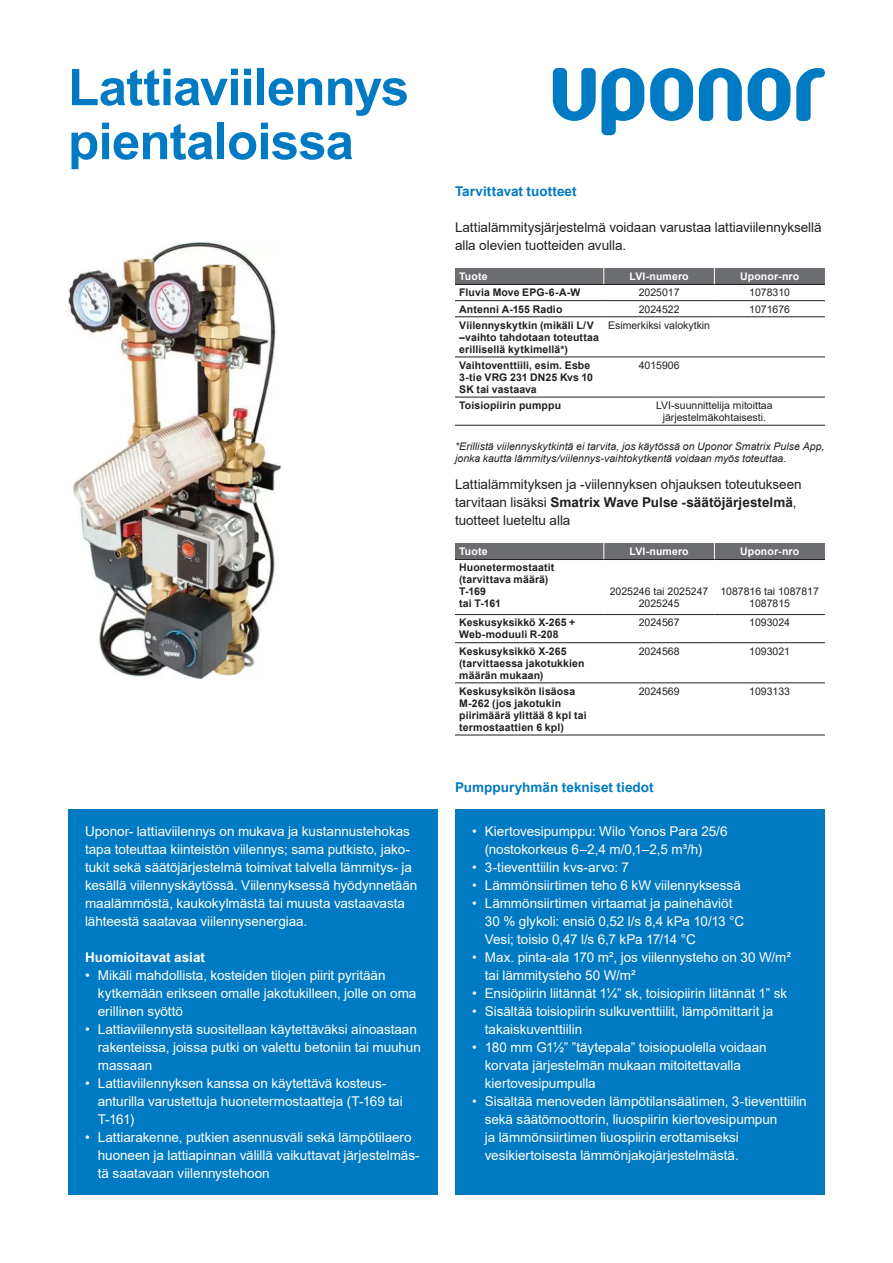
<style>
.page{position:relative;width:893px;height:1263px;background:#fff}
.page>*{position:absolute;margin:0;border:0;box-sizing:border-box;transform-origin:0 0}
.t1{font:700 51px/54px "Arial";letter-spacing:-.015em;color:#007ac2}
.Väliotsikko{font:13.5px/18px "Arial";letter-spacing:-.005em;color:#fff}
.Leipäteksti_suomi{font:13.5px/18px "Arial";letter-spacing:-.005em;color:#231f20}
.Väliotsikko_sin{font:700 13.5px "Arial";letter-spacing:.005em;color:#007ac2}
.Väliotsikko-2{font:700 13.5px "Arial";letter-spacing:.005em;color:#007ac2}
.Väliotsikko-3{font:700 13.5px "Arial";color:#fff}
.Solusarakkeet_vas{font:700 10.5px/12px "Arial";letter-spacing:.01em;color:#231f20}
.Solusarakkeet_kesk{font:10.5px/12px "Arial";color:#231f20;text-align:center}
.Kuvatekstit_captions{font:italic 10.5px/12px "Arial";letter-spacing:.005em;color:#231f20}
.Taulukko-otsikot_tau{font:700 10.5px "Arial";letter-spacing:.01em;color:#fff}
.s1{font-weight:700}
</style>
<div class="page">
<svg style="left:553px;top:68px;width:272px;height:67px"></svg>
<img style="left:68px;top:243px;width:213px;height:436px">
<div style="left:68px;top:809px;width:370px;height:386px;background:#007ac2"></div>
<hr style="left:455px;top:300px;width:149px;height:1px;background:#231f20">
<hr style="left:604px;top:300px;width:110px;height:1px;background:#231f20">
<hr style="left:714px;top:300px;width:111px;height:1px;background:#231f20">
<hr style="left:455px;top:316px;width:149px;height:1px;background:#231f20">
<hr style="left:604px;top:316px;width:110px;height:1px;background:#231f20">
<hr style="left:714px;top:316px;width:111px;height:1px;background:#231f20">
<hr style="left:455px;top:357px;width:149px;height:1px;background:#231f20">
<hr style="left:604px;top:357px;width:110px;height:1px;background:#231f20">
<hr style="left:714px;top:357px;width:111px;height:1px;background:#231f20">
<hr style="left:455px;top:397px;width:149px;height:1px;background:#231f20">
<hr style="left:604px;top:397px;width:110px;height:1px;background:#231f20">
<hr style="left:714px;top:397px;width:111px;height:1px;background:#231f20">
<hr style="left:455px;top:425px;width:149px;height:1px;background:#231f20">
<hr style="left:604px;top:425px;width:110px;height:1px;background:#231f20">
<hr style="left:714px;top:425px;width:111px;height:1px;background:#231f20">
<hr style="left:455px;top:284px;width:149px;height:1px;background:#231f20">
<hr style="left:604px;top:284px;width:110px;height:1px;background:#231f20">
<hr style="left:714px;top:284px;width:111px;height:1px;background:#231f20">
<div style="left:455px;top:267px;width:370px;height:17px;background:#6c6d70"></div>
<hr style="left:455px;top:614px;width:149px;height:1px;background:#231f20">
<hr style="left:604px;top:614px;width:110px;height:1px;background:#231f20">
<hr style="left:714px;top:614px;width:111px;height:1px;background:#231f20">
<hr style="left:455px;top:642px;width:149px;height:1px;background:#231f20">
<hr style="left:604px;top:642px;width:110px;height:1px;background:#231f20">
<hr style="left:714px;top:642px;width:111px;height:1px;background:#231f20">
<hr style="left:455px;top:682px;width:149px;height:1px;background:#231f20">
<hr style="left:604px;top:682px;width:110px;height:1px;background:#231f20">
<hr style="left:714px;top:682px;width:111px;height:1px;background:#231f20">
<hr style="left:455px;top:735px;width:149px;height:1px;background:#231f20">
<hr style="left:604px;top:735px;width:110px;height:1px;background:#231f20">
<hr style="left:714px;top:735px;width:111px;height:1px;background:#231f20">
<hr style="left:455px;top:559px;width:149px;height:1px;background:#231f20">
<hr style="left:604px;top:559px;width:110px;height:1px;background:#231f20">
<hr style="left:714px;top:559px;width:111px;height:1px;background:#231f20">
<div style="left:455px;top:542px;width:370px;height:17px;background:#6c6d70"></div>
<div style="left:455px;top:809px;width:370px;height:386px;background:#007ac2"></div>
<p class="t1" style="left:68px;top:61px;width:343px">Lattiaviilennys pientaloissa</p>
<p class="Väliotsikko" style="left:85px;top:822px;width:334px">Uponor- lattiaviilennys on mukava ja kustannustehokas tapa toteuttaa kiinteistön viilennys; sama putkisto, jako&shy;tukit sekä säätöjärjestelmä toimivat talvella lämmitys- ja kesällä viilennyskäytössä. Viilennyksessä hyödynnetään maalämmöstä, kaukokylmästä tai muusta vastaavasta lähteestä saatavaa viilennysenergiaa.</p>
<p class="Väliotsikko-3" style="left:85px;top:948px;width:122px">Huomioitavat asiat</p>
<p class="Väliotsikko" style="left:98px;top:966px;width:320px;text-indent:-13px">• Mikäli mahdollista, kosteiden tilojen piirit pyritään kytkemään erikseen omalle jakotukilleen, jolle on oma erillinen syöttö</p>
<p class="Väliotsikko" style="left:98px;top:1020px;width:325px;text-indent:-13px">• Lattiaviilennystä suositellaan käytettäväksi ainoastaan rakenteissa, joissa putki on valettu betoniin tai muuhun massaan</p>
<p class="Väliotsikko" style="left:98px;top:1074px;width:306px;text-indent:-13px">• Lattiaviilennyksen kanssa on käytettävä kosteus&shy;anturilla varustettuja huonetermostaatteja (T-169 tai<br>T-161)</p>
<p class="Väliotsikko" style="left:98px;top:1128px;width:323px;text-indent:-13px">• Lattiarakenne, putkien asennusväli sekä lämpötilaero huoneen ja lattiapinnan välillä vaikuttavat järjestelmäs&shy;tä saatavaan viilennystehoon</p>
<p class="Väliotsikko-2" style="left:455px;top:182px;width:123px">Tarvittavat tuotteet</p>
<p class="Leipäteksti_suomi" style="left:455px;top:218px;width:368px">Lattialämmitysjärjestelmä voidaan varustaa lattiaviilennyksellä alla olevien tuotteiden avulla.</p>
<p class="Taulukko-otsikot_tau" style="left:459px;top:269px;width:30px">Tuote</p>
<p class="Taulukko-otsikot_tau" style="left:629px;top:269px;width:61px">LVI-numero</p>
<p class="Taulukko-otsikot_tau" style="left:740px;top:269px;width:60px">Uponor-nro</p>
<p class="Solusarakkeet_vas" style="left:459px;top:287px;width:123px">Fluvia Move EPG-6-A-W</p>
<p class="Solusarakkeet_kesk" style="left:639px;top:287px;width:42px">2025017</p>
<p class="Solusarakkeet_kesk" style="left:749px;top:287px;width:42px">1078310</p>
<p class="Solusarakkeet_vas" style="left:459px;top:303px;width:105px">Antenni A-155 Radio</p>
<p class="Solusarakkeet_kesk" style="left:639px;top:303px;width:42px">2024522</p>
<p class="Solusarakkeet_kesk" style="left:749px;top:303px;width:42px">1071676</p>
<p class="Solusarakkeet_vas" style="left:459px;top:319px;width:141px">Viilennyskytkin (mikäli L/V –vaihto tahdotaan toteuttaa erillisellä kytkimellä*)</p>
<p class="Solusarakkeet_kesk" style="left:608px;top:319px;width:104px">Esimerkiksi valokytkin</p>
<p class="Solusarakkeet_vas" style="left:459px;top:359px;width:135px">Vaihtoventtiili, esim. Esbe<br>3-tie VRG 231 DN25 Kvs 10<br>SK tai vastaava</p>
<p class="Solusarakkeet_kesk" style="left:639px;top:359px;width:42px">4015906</p>
<p class="Solusarakkeet_vas" style="left:459px;top:399px;width:103px">Toisiopiirin pumppu</p>
<p class="Solusarakkeet_kesk" style="left:656px;top:399px;width:118px">LVI-suunnittelija mitoittaa järjestelmäkohtaisesti.</p>
<p class="Kuvatekstit_captions" style="left:455px;top:441px;width:371px">*Erillistä viilennyskytkintä ei tarvita, jos käytössä on Uponor Smatrix Pulse App, jonka kautta lämmitys/viilennys-vaihtokytkentä voidaan myös toteuttaa.</p>
<p class="Leipäteksti_suomi" style="left:455px;top:475px;width:348px">Lattialämmityksen ja -viilennyksen ohjauksen toteutukseen tarvitaan lisäksi <span class="s1">Smatrix Wave Pulse -säätöjärjestelmä</span>, tuotteet lueteltu alla</p>
<p class="Taulukko-otsikot_tau" style="left:459px;top:544px;width:30px">Tuote</p>
<p class="Taulukko-otsikot_tau" style="left:629px;top:544px;width:61px">LVI-numero</p>
<p class="Taulukko-otsikot_tau" style="left:740px;top:544px;width:60px">Uponor-nro</p>
<p class="Solusarakkeet_vas" style="left:459px;top:562px;width:97px">Huonetermostaatit (tarvittava määrä)<br>T-169</p>
<p class="Solusarakkeet_kesk" style="left:610px;top:586px;width:100px">2025246 tai 2025247</p>
<p class="Solusarakkeet_kesk" style="left:720px;top:586px;width:100px">1087816 tai 1087817</p>
<p class="Solusarakkeet_vas" style="left:459px;top:598px;width:43px">tai T-161</p>
<p class="Solusarakkeet_kesk" style="left:639px;top:597px;width:42px">2025245</p>
<p class="Solusarakkeet_kesk" style="left:749px;top:597px;width:42px">1087815</p>
<p class="Solusarakkeet_vas" style="left:459px;top:617px;width:118px">Keskusyksikkö X-265 +<br>Web-moduuli R-208</p>
<p class="Solusarakkeet_kesk" style="left:639px;top:617px;width:42px">2024567</p>
<p class="Solusarakkeet_kesk" style="left:749px;top:617px;width:42px">1093024</p>
<p class="Solusarakkeet_vas" style="left:459px;top:645px;width:127px">Keskusyksikkö X-265 (tarvittaessa jakotukkien määrän mukaan)</p>
<p class="Solusarakkeet_kesk" style="left:639px;top:645px;width:42px">2024568</p>
<p class="Solusarakkeet_kesk" style="left:749px;top:645px;width:42px">1093021</p>
<p class="Solusarakkeet_vas" style="left:459px;top:685px;width:129px">Keskusyksikön lisäosa<br>M-262 (jos jakotukin piirimäärä ylittää 8 kpl tai termostaattien 6 kpl)</p>
<p class="Solusarakkeet_kesk" style="left:639px;top:685px;width:42px">2024569</p>
<p class="Solusarakkeet_kesk" style="left:749px;top:685px;width:42px">1093133</p>
<p class="Väliotsikko_sin" style="left:455px;top:778px;width:200px">Pumppuryhmän tekniset tiedot</p>
<p class="Väliotsikko" style="left:485px;top:822px;width:244px;text-indent:-13px">• Kiertovesipumppu: Wilo Yonos Para 25/6 (nostokorkeus 6–2,4 m/0,1–2,5 m³/h)</p>
<p class="Väliotsikko" style="left:472px;top:858px;width:159px">• 3-tieventtiilin kvs-arvo: 7</p>
<p class="Väliotsikko" style="left:472px;top:876px;width:270px">• Lämmönsiirtimen teho 6 kW viilennyksessä</p>
<p class="Väliotsikko" style="left:485px;top:894px;width:261px;text-indent:-13px">• Lämmönsiirtimen virtaamat ja painehäviöt<br>30 % glykoli: ensiö 0,52 l/s 8,4 kPa 10/13 °C<br>Vesi; toisio 0,47 l/s 6,7 kPa 17/14 °C</p>
<p class="Väliotsikko" style="left:485px;top:948px;width:308px;text-indent:-13px">• Max. pinta-ala 170 m², jos viilennysteho on 30 W/m² tai lämmitysteho 50 W/m²</p>
<p class="Väliotsikko" style="left:472px;top:984px;width:317px">• Ensiöpiirin liitännät 1¼” sk, toisiopiirin liitännät 1” sk</p>
<p class="Väliotsikko" style="left:485px;top:1002px;width:290px;text-indent:-13px">• Sisältää toisiopiirin sulkuventtiilit, lämpömittarit ja takaiskuventtiilin</p>
<p class="Väliotsikko" style="left:485px;top:1038px;width:283px;text-indent:-13px">• 180 mm G1½” ”täytepala” toisiopuolella voidaan korvata järjestelmän mukaan mitoitettavalla kiertovesipumpulla</p>
<p class="Väliotsikko" style="left:485px;top:1092px;width:323px;text-indent:-13px">• Sisältää menoveden lämpötilansäätimen, 3-tieventtiilin sekä säätömoottorin, liuospiirin kiertovesipumpun<br>ja lämmönsiirtimen liuospiirin erottamiseksi vesikiertoisesta lämmönjakojärjestelmästä.</p>
</div>
